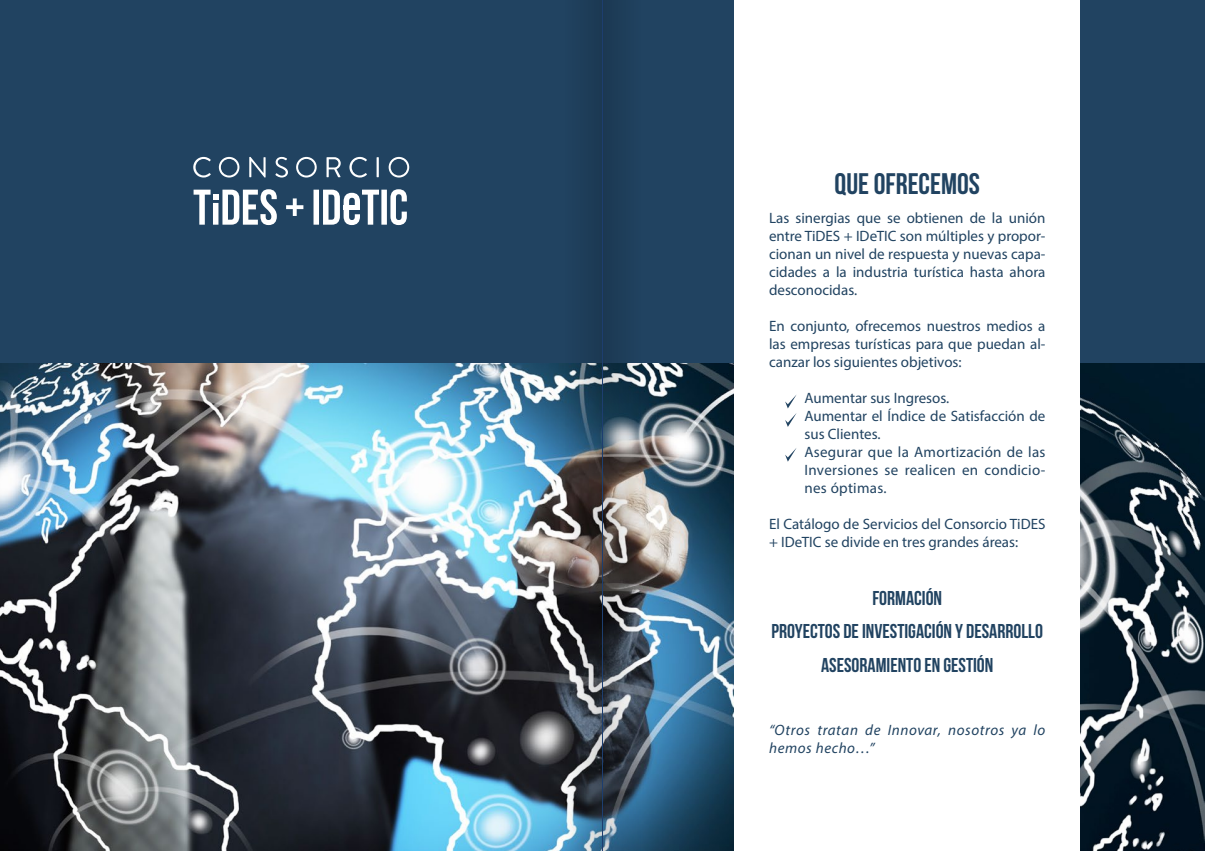
<style>
.page{position:relative;width:1205px;height:851px;background:#fff}
.page>*{position:absolute;margin:0;border:0;box-sizing:border-box;transform-origin:0 0}
.t1{font:29.75px "Bebas Neue";color:#214361}
.t2{font:20px/33.8px "Bebas Neue";color:#214361;text-align:center}
.t3{font:15px/18px "Myriad Pro";color:#214361;text-align:justify}
.t4{font:italic 15px/18px "Myriad Pro";letter-spacing:.04em;color:#214361}
</style>
<div class="page">
<div style="left:0;top:0;width:733px;height:850px;background:#214361"></div>
<div style="left:1081px;top:0;width:124px;height:850px;background:#214361"></div>
<img style="left:0;top:363px;width:733px;height:487px">
<svg style="left:785px;top:395px;width:11px;height:32px"></svg>
<svg style="left:785px;top:448px;width:11px;height:13px"></svg>
<img style="left:1081px;top:363px;width:124px;height:487px">
<svg style="left:193px;top:157px;width:216px;height:20px"></svg>
<svg style="left:194px;top:189px;width:213px;height:36px"></svg>
<hr style="left:344px;top:205px;width:16px;height:4px;background:#fff">
<svg style="left:526px;top:0;width:76px;height:850px"></svg>
<img style="left:602px;top:0;width:76px;height:850px">
<h1 class="t1" style="left:834px;top:168px;width:147px">QUE OFRECEMOS</h1>
<p class="t3" style="left:769px;top:208px;width:278px">Las sinergias que se obtienen de la unión entre TiDES + IDeTIC son múltiples y propor&shy;cionan un nivel de respuesta y nuevas capa&shy;cidades a la industria turística hasta ahora desconocidas.</p>
<p class="t3" style="left:769px;top:316px;width:278px">En conjunto, ofrecemos nuestros medios a las empresas turísticas para que puedan al&shy;canzar los siguientes objetivos:</p>
<p class="t3" style="left:804px;top:388px;width:242px;text-align:left">Aumentar sus Ingresos.<br>Aumentar el Índice de Satisfacción de sus Clientes.<br>Asegurar que la Amortización de las<br>Inversiones se realicen en condicio&shy;nes óptimas.</p>
<p class="t3" style="left:769px;top:514px;width:278px">El Catálogo de Servicios del Consorcio TiDES + IDeTIC se divide en tres grandes áreas:</p>
<h2 class="t2" style="left:771px;top:580px;width:273px">FORMACIÓN<br>PROYECTOS DE INVESTIGACIÓN Y DESARROLLO<br>ASESORAMIENTO EN GESTIÓN</h2>
<p class="t4" style="left:769px;top:720px;width:278px">“Otros tratan de Innovar, nosotros ya lo hemos hecho…”</p>
</div>
